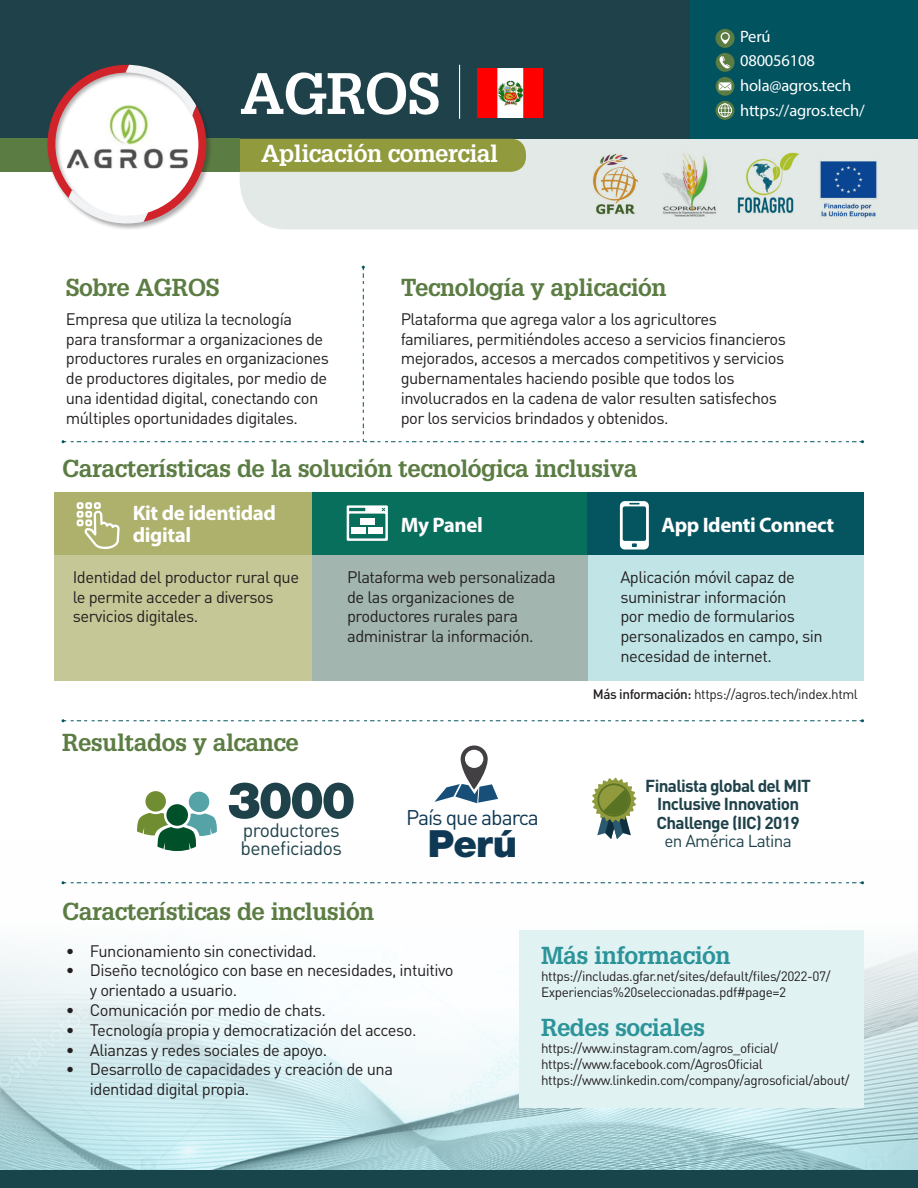
<style>
.page{position:relative;width:918px;height:1188px;background:#fff}
.page>*{position:absolute;margin:0;border:0;box-sizing:border-box;transform-origin:0 0}
.t1{font:700 57px "Glypha LT Std";letter-spacing:-.02em;color:#fff}
.t2{font:900 50.85px "Helvetica Neue";color:#1f424a}
.t3{font:900 37.5px "Helvetica Neue";color:#0f3854}
.t4{font:700 24px "Glypha LT Std";letter-spacing:-.02em;color:#5b7c42}
.t5{font:700 24px "Glypha LT Std";letter-spacing:-.02em;color:#2c9499}
.t6{font:700 24px "Glypha LT Std";letter-spacing:-.02em;color:#fff}
.t7{font:700 21px/22.2px "Myriad Pro";letter-spacing:-.02em;color:#fff}
.t8{font:21px "DINOT";letter-spacing:-.05em;color:#0f3854}
.t9{font:19.2px "DINOT";letter-spacing:-.03em;color:#1f424a}
.t10{font:700 17.1px/18.3px "DINOT";letter-spacing:-.04em;color:#1f424a;text-align:center}
.t11{font:17.1px "DINOT";letter-spacing:-.04em;color:#1f424a}
.t12{font:16.5px/19.8px "DINOT";letter-spacing:-.03em;color:#231f20}
.t13{font:16.5px "Myriad Pro";letter-spacing:-.01em;color:#fff}
.t14{font:13.5px/16.2px "DINOT";letter-spacing:-.03em;color:#231f20}
.s1{font-weight:500}
</style>
<div class="page">
<div style="left:240px;top:139px;width:678px;height:91px;background:#e3e9e6"></div>
<div style="left:0;top:0;width:918px;height:139px;background:#1f424a"></div>
<svg style="left:0;top:989px;width:918px;height:199px"></svg>
<div style="left:690px;top:0;width:228px;height:139px;background:#015360"></div>
<div style="left:173px;top:139px;width:353px;height:33px;background:#919a3c;border-radius:15px"></div>
<div style="left:0;top:139px;width:240px;height:33px;background:#5b7c42"></div>
<img style="left:662px;top:151px;width:55px;height:65px">
<img style="left:731px;top:150px;width:71px;height:65px">
<img style="left:591px;top:150px;width:50px;height:67px">
<img style="left:818px;top:158px;width:61px;height:61px">
<img style="left:478px;top:69px;width:65px;height:49px">
<hr style="left:459px;top:65px;width:1px;height:54px;background:#fff">
<div style="left:716px;top:101px;width:18px;height:19px;background:#5b7c42;border-radius:50%"></div>
<svg style="left:718px;top:103px;width:14px;height:14px"></svg>
<div style="left:716px;top:53px;width:19px;height:19px;background:#5b7c42;border-radius:50%"></div>
<svg style="left:719px;top:56px;width:11px;height:13px"></svg>
<svg style="left:716px;top:77px;width:18px;height:19px"></svg>
<svg style="left:719px;top:82px;width:12px;height:8px"></svg>
<div style="left:716px;top:29px;width:19px;height:19px;background:#5b7c42;border-radius:50%"></div>
<svg style="left:721px;top:32px;width:9px;height:12px"></svg>
<div style="left:46px;top:64px;width:167px;height:166px;background:#231f20;opacity:.37"></div>
<svg style="left:48px;top:65px;width:158px;height:159px"></svg>
<img style="left:67px;top:105px;width:121px;height:63px">
<svg style="left:62px;top:266px;width:802px;height:177px"></svg>
<svg style="left:62px;top:719px;width:802px;height:3px"></svg>
<svg style="left:62px;top:881px;width:802px;height:3px"></svg>
<div style="left:145px;top:791px;width:21px;height:21px;background:#718d31;border-radius:50%"></div>
<svg style="left:187px;top:790px;width:25px;height:25px"></svg>
<div style="left:189px;top:792px;width:20px;height:20px;background:#55a3a7;border-radius:50%"></div>
<svg style="left:137px;top:805px;width:80px;height:47px"></svg>
<div style="left:309px;top:492px;width:279px;height:189px;background:#a2b5af"></div>
<div style="left:588px;top:492px;width:276px;height:189px;background:#c1e5e7"></div>
<div style="left:54px;top:492px;width:257px;height:189px;background:#c6c796"></div>
<div style="left:672px;top:492px;width:192px;height:63px;background:#055561"></div>
<div style="left:324px;top:492px;width:265px;height:63px;background:#096f5d"></div>
<div style="left:64px;top:492px;width:248px;height:63px;background:#adb16b"></div>
<div style="left:54px;top:492px;width:23px;height:63px;background:#adb16b"></div>
<div style="left:588px;top:492px;width:86px;height:63px;background:#055561"></div>
<div style="left:312px;top:492px;width:22px;height:63px;background:#096f5d"></div>
<svg style="left:77px;top:502px;width:43px;height:47px"></svg>
<svg style="left:347px;top:505px;width:41px;height:36px"></svg>
<svg style="left:620px;top:501px;width:29px;height:49px"></svg>
<svg style="left:592px;top:778px;width:44px;height:61px"></svg>
<svg style="left:434px;top:746px;width:64px;height:57px"></svg>
<div style="left:519px;top:930px;width:345px;height:177px;background:#e1f2f3"></div>
<p class="t1" style="left:240px;top:58px;width:202px">AGROS</p>
<p class="t6" style="left:261px;top:138px;width:239px">Aplicación comercial</p>
<p class="t13" style="left:740px;top:26px;width:32px">Perú</p>
<p class="t13" style="left:740px;top:51px;width:76px">080056108</p>
<p class="t13" style="left:740px;top:75px;width:113px">hola@agros.tech</p>
<p class="t13" style="left:740px;top:100px;width:126px">https://agros.tech/</p>
<p class="t4" style="left:66px;top:272px;width:155px">Sobre AGROS</p>
<p class="t12" style="left:66px;top:308px;width:265px">Empresa que utiliza la tecnología<br>para transformar a organizaciones de productores rurales en organizaciones de productores digitales, por medio de una identidad digital, conectando con múltiples oportunidades digitales.</p>
<p class="t4" style="left:401px;top:272px;width:267px">Tecnología y aplicación</p>
<p class="t12" style="left:401px;top:308px;width:387px">Plataforma que agrega valor a los agricultores familiares, permitiéndoles acceso a servicios financieros mejorados, accesos a mercados competitivos y servicios gubernamentales haciendo posible que todos los involucrados en la cadena de valor resulten satisfechos por los servicios brindados y obtenidos.</p>
<p class="t4" style="left:62px;top:454px;width:577px">Características de la solución tecnológica inclusiva</p>
<p class="t7" style="left:133px;top:501px;width:145px">Kit de identidad digital</p>
<p class="t12" style="left:73px;top:566px;width:228px">Identidad del productor rural que le permite acceder a diversos servicios digitales.</p>
<p class="t4" style="left:62px;top:728px;width:238px">Resultados y alcance</p>
<p class="t7" style="left:401px;top:513px;width:84px">My Panel</p>
<p class="t7" style="left:662px;top:513px;width:174px">App Identi Connect</p>
<p class="t12" style="left:347px;top:566px;width:210px">Plataforma web personalizada de las organizaciones de productores rurales para administrar la información.</p>
<p class="t12" style="left:620px;top:566px;width:204px">Aplicación móvil capaz de suministrar información<br>por medio de formularios personalizados en campo, sin necesidad de internet.</p>
<p class="t14" style="left:593px;top:685px;width:267px"><span class="s1">Más información:</span> https://agros.tech/index.html</p>
<p class="t2" style="left:227px;top:770px;width:130px">3000</p>
<p class="t9" style="left:243px;top:817px;width:98px">productores</p>
<p class="t9" style="left:241px;top:835px;width:103px">beneficiados</p>
<p class="t4" style="left:62px;top:897px;width:314px">Características de inclusión</p>
<p class="t8" style="left:406px;top:803px;width:134px">País que abarca</p>
<p class="t3" style="left:428px;top:822px;width:91px">Perú</p>
<p class="t10" style="left:645px;top:776px;width:167px">Finalista global del MIT<br>Inclusive Innovation<br>Challenge (IIC) 2019</p>
<p class="t11" style="left:665px;top:829px;width:129px">en América Latina</p>
<p class="t12" style="left:66px;top:940px;width:252px">• Funcionamiento sin conectividad.</p>
<p class="t12" style="left:90px;top:960px;width:365px;text-indent:-24px">• Diseño tecnológico con base en necesidades, intuitivo y orientado a usuario.</p>
<p class="t12" style="left:66px;top:999px;width:262px">• Comunicación por medio de chats.</p>
<p class="t12" style="left:66px;top:1019px;width:352px">• Tecnología propia y democratización del acceso.</p>
<p class="t12" style="left:66px;top:1039px;width:263px">• Alianzas y redes sociales de apoyo.</p>
<p class="t12" style="left:90px;top:1059px;width:305px;text-indent:-24px">• Desarrollo de capacidades y creación de una identidad digital propia.</p>
<p class="t5" style="left:541px;top:941px;width:191px">Más información</p>
<p class="t14" style="left:541px;top:967px;width:291px">https://includas.gfar.net/sites/default/files/2022-07/<br>Experiencias%20seleccionadas.pdf#page=2</p>
<p class="t5" style="left:541px;top:1013px;width:166px">Redes sociales</p>
<p class="t14" style="left:541px;top:1039px;width:239px">https://www.instagram.com/agros_oficial/</p>
<p class="t14" style="left:541px;top:1055px;width:223px">https://www.facebook.com/AgrosOficial</p>
<p class="t14" style="left:541px;top:1071px;width:310px">https://www.linkedin.com/company/agrosoficial/about/</p>
</div>
